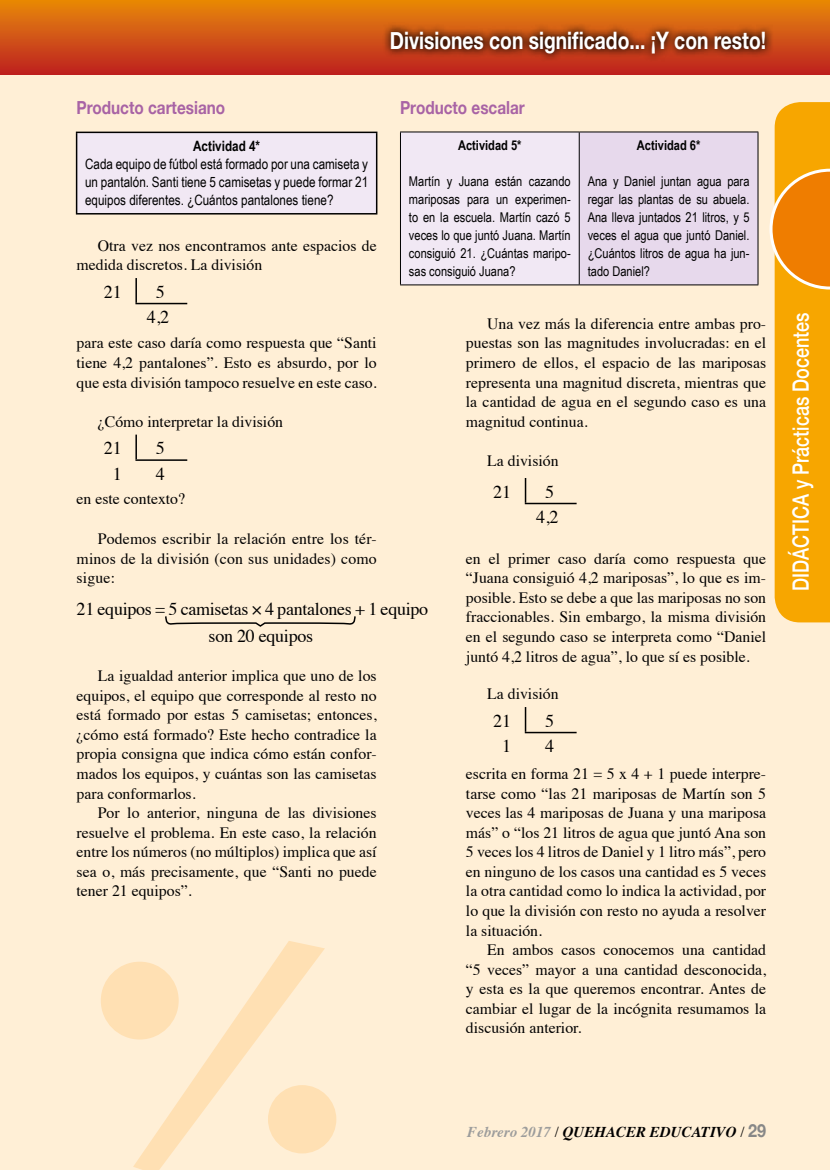
<style>
.page{position:relative;width:830px;height:1170px;background:#fff}
.page>*{position:absolute;margin:0;border:0;box-sizing:border-box;transform-origin:0 0}
.t1{font:700 24px "Helvetica Neue";color:#fff;scale:.8 1}
.t2{font:500 22.5px "Helvetica Neue";color:#fff;scale:.8 1}
.t3{font:18px/25.5px "Times";letter-spacing:-.015em;color:#000;text-align:center}
.t4{font:700 18px "Helvetica Neue";color:#a863a5;scale:.85 1}
.t5{font:15.75px/19.5px "Times";color:#000;text-align:justify}
.t6{font:italic 700 15px "Times";color:#000}
.t7{font:14.25px/18px "Arial Narrow";color:#000;text-align:justify}
.t8{font:700 14.25px "Arial Narrow";color:#000}
.t9{font:13.5px/18px "Arial Narrow";color:#000;text-align:justify}
.t10{font:700 13.5px "Arial Narrow";color:#000}
.s1{color:#9d9d9c}
.s2{font-weight:400;font-style:normal}
.s3{font-family:"Helvetica Neue";font-style:normal;font-size:18px;color:#878787}
</style>
<div class="page">
<div style="left:0;top:0;width:829px;height:1169px;background:#ffefd6"></div>
<div style="left:77px;top:132px;width:299px;height:82px;background:#f1e8f4"></div>
<hr style="left:76px;top:132px;width:301px;height:1px;background:#000">
<hr style="left:76px;top:133px;width:1px;height:80px;background:#000">
<hr style="left:376px;top:133px;width:1px;height:80px;background:#000">
<hr style="left:76px;top:213px;width:301px;height:1px;background:#000">
<hr style="left:135px;top:278px;width:2px;height:25px;background:#000">
<hr style="left:135px;top:303px;width:52px;height:1px;background:#000">
<hr style="left:135px;top:434px;width:2px;height:25px;background:#000">
<hr style="left:135px;top:459px;width:52px;height:2px;background:#000">
<svg style="left:165px;top:616px;width:191px;height:11px"></svg>
<hr style="left:524px;top:478px;width:2px;height:24px;background:#000">
<hr style="left:524px;top:502px;width:52px;height:2px;background:#000">
<hr style="left:524px;top:707px;width:2px;height:24px;background:#000">
<hr style="left:524px;top:731px;width:52px;height:2px;background:#000">
<div style="left:400px;top:132px;width:179px;height:153px;background:#f1e8f4"></div>
<div style="left:579px;top:132px;width:178px;height:153px;background:#e7d9ec"></div>
<hr style="left:400px;top:132px;width:179px;height:1px;background:#000">
<hr style="left:400px;top:132px;width:1px;height:152px;background:#000">
<hr style="left:579px;top:132px;width:179px;height:1px;background:#000">
<hr style="left:757px;top:132px;width:1px;height:152px;background:#000">
<hr style="left:400px;top:284px;width:179px;height:1px;background:#000">
<hr style="left:579px;top:284px;width:179px;height:1px;background:#000">
<hr style="left:578px;top:132px;width:1px;height:152px;background:#000">
<div style="left:0;top:0;width:829px;height:74px;background:linear-gradient(to bottom,#e88909,#be2221)"></div>
<svg style="left:381px;top:23px;width:392px;height:39px;background:#9c3a12"></svg>
<svg style="left:769px;top:102px;width:60px;height:520px"></svg>
<div style="left:779px;top:305px;width:41px;height:293px;background:#f7a600"></div>
<svg style="left:133px;top:941px;width:192px;height:228px"></svg>
<div style="left:101px;top:961px;width:78px;height:78px;background:#ffe0b3;border-radius:50%"></div>
<div style="left:268px;top:1084px;width:68px;height:69px;background:#ffe0b3;border-radius:50%"></div>
<h1 class="t1" style="left:390px;top:22px;width:471px">Divisiones con significado... ¡Y con resto!</h1>
<p class="t4" style="left:77px;top:93px;width:176px">Producto cartesiano</p>
<p class="t8" style="left:193px;top:135px;width:68px">Actividad 4*</p>
<p class="t7" style="left:85px;top:155px;width:284px">Cada equipo de fútbol está formado por una camiseta y un pantalón. Santi tiene 5 camisetas y puede formar 21 equipos diferentes. ¿Cuántos pantalones tiene?</p>
<p class="t5" style="left:77px;top:234px;width:301px;text-indent:21px">Otra vez nos encontramos ante espacios de medida discretos. La división</p>
<p class="t3" style="left:104px;top:277px;width:19px">21</p>
<p class="t3" style="left:147px;top:277px;width:24px">5<br>4,2</p>
<p class="t5" style="left:77px;top:332px;width:301px">para este caso daría como respuesta que “Santi tiene 4,2 pantalones”. Esto es absurdo, por lo que esta división tampoco resuelve en este caso.</p>
<p class="t5" style="left:98px;top:410px;width:187px">¿Cómo interpretar la división</p>
<p class="t3" style="left:104px;top:434px;width:19px">21</p>
<p class="t3" style="left:156px;top:434px;width:10px">5</p>
<p class="t3" style="left:113px;top:459px;width:10px">1</p>
<p class="t3" style="left:156px;top:459px;width:10px">4</p>
<p class="t5" style="left:77px;top:487px;width:110px">en este contexto?</p>
<p class="t5" style="left:77px;top:527px;width:301px;text-indent:21px">Podemos escribir la relación entre los tér&shy;minos de la división (con sus unidades) como sigue:</p>
<p class="t3" style="left:208px;top:594px;width:221px;line-height:27px;text-align:left;text-indent:-132px">21 equipos = 5 camisetas × 4 pantalones + 1 equipo son 20 equipos</p>
<p class="t5" style="left:77px;top:664px;width:301px;text-indent:21px">La igualdad anterior implica que uno de los equipos, el equipo que corresponde al resto no está formado por estas 5 camisetas; entonces, ¿cómo está formado? Este hecho contradice la propia consigna que indica cómo están confor&shy;mados los equipos, y cuántas son las camisetas para conformarlos.</p>
<p class="t5" style="left:77px;top:801px;width:301px;text-indent:21px">Por lo anterior, ninguna de las divisiones resuelve el problema. En este caso, la relación entre los números (no múltiplos) implica que así sea o, más precisamente, que “Santi no puede tener 21 equipos”.</p>
<p class="t4" style="left:400px;top:93px;width:148px">Producto escalar</p>
<p class="t10" style="left:458px;top:135px;width:65px">Actividad 5*</p>
<p class="t9" style="left:409px;top:172px;width:163px">Martín y Juana están cazando mariposas para un experimen&shy;to en la escuela. Martín cazó 5 veces lo que juntó Juana. Martín consiguió 21. ¿Cuántas maripo&shy;sas consiguió Juana?</p>
<p class="t10" style="left:636px;top:135px;width:65px">Actividad 6*</p>
<p class="t9" style="left:587px;top:172px;width:163px">Ana y Daniel juntan agua para regar las plantas de su abuela.<br>Ana lleva juntados 21 litros, y 5 veces el agua que juntó Daniel. ¿Cuántos litros de agua ha jun&shy;tado Daniel?</p>
<p class="t5" style="left:465px;top:312px;width:301px;text-indent:21px">Una vez más la diferencia entre ambas pro&shy;puestas son las magnitudes involucradas: en el primero de ellos, el espacio de las mariposas representa una magnitud discreta, mientras que la cantidad de agua en el segundo caso es una magnitud continua.</p>
<p class="t5" style="left:487px;top:449px;width:73px">La división</p>
<p class="t3" style="left:493px;top:477px;width:19px">21</p>
<p class="t3" style="left:535px;top:477px;width:24px">5<br>4,2</p>
<p class="t5" style="left:465px;top:547px;width:301px">en el primer caso daría como respuesta que “Juana consiguió 4,2 mariposas”, lo que es im&shy;posible. Esto se debe a que las mariposas no son fraccionables. Sin embargo, la misma división en el segundo caso se interpreta como “Daniel juntó 4,2 litros de agua”, lo que sí es posible.</p>
<p class="t5" style="left:487px;top:682px;width:73px">La división</p>
<p class="t3" style="left:493px;top:706px;width:19px">21</p>
<p class="t3" style="left:544px;top:706px;width:10px">5</p>
<p class="t3" style="left:502px;top:731px;width:10px">1</p>
<p class="t3" style="left:544px;top:731px;width:10px">4</p>
<p class="t5" style="left:465px;top:762px;width:301px">escrita en forma 21 = 5 x 4 + 1 puede interpre&shy;tarse como “las 21 mariposas de Martín son 5 veces las 4 mariposas de Juana y una mariposa más” o “los 21 litros de agua que juntó Ana son 5 veces los 4 litros de Daniel y 1 litro más”, pero en ninguno de los casos una cantidad es 5 veces la otra cantidad como lo indica la actividad, por lo que la división con resto no ayuda a resolver la situación.</p>
<p class="t5" style="left:465px;top:938px;width:301px;text-indent:21px">En ambos casos conocemos una cantidad “5 veces” mayor a una cantidad desconocida, y esta es la que queremos encontrar. Antes de cambiar el lugar de la incógnita resumamos la discusión anterior.</p>
<h2 class="t2" style="left:782px;top:591px;width:350px;rotate:-90deg">DIDÁCTICA y Prácticas Docentes</h2>
<p class="t6" style="left:467px;top:1117px;width:300px"><span class="s1">Febrero 2017</span> <span class="s2">/</span> QUEHACER EDUCATIVO <span class="s2">/</span> <span class="s3">29</span></p>
</div>
